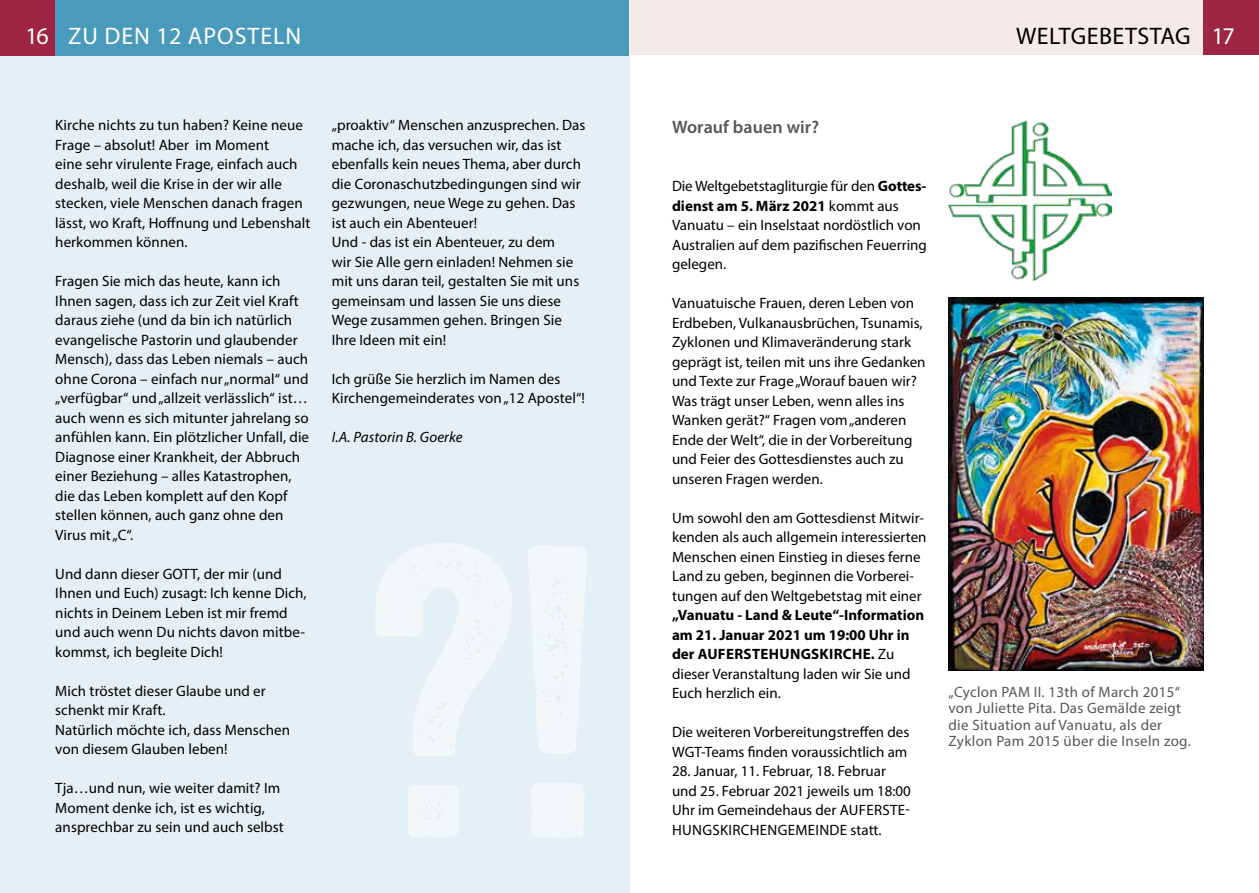
<style>
.page{position:relative;width:1259px;height:893px;background:#fff}
.page>*{position:absolute;margin:0;border:0;box-sizing:border-box;transform-origin:0 0}
.t1{font:24px "Myriad Pro";letter-spacing:.04em;color:#fff}
.t2{font:24px "Myriad Pro";letter-spacing:.02em;color:#000}
.t3{font:600 18px "Myriad Pro";letter-spacing:.005em;color:#575756}
.t4{font:15px/19.5px "Myriad Pro";letter-spacing:.005em;color:#000}
.t5{font:700 15px/19.5px "Myriad Pro";color:#000}
.t6{font:15px/16.5px "Myriad Pro";letter-spacing:.02em;color:#575756}
.t7{font:italic 15px "Myriad Pro";letter-spacing:.005em;color:#000}
.s1{color:#fff}
.s2{font-weight:700}
.s3{font-weight:400}
</style>
<div class="page">
<div style="left:0;top:55px;width:629px;height:838px;background:#e5eff6"></div>
<div style="left:0;top:0;width:55px;height:55px;background:#9d2542"></div>
<div style="left:55px;top:0;width:574px;height:55px;background:#499abb"></div>
<div style="left:629px;top:0;width:574px;height:55px;background:#f5e9e9"></div>
<div style="left:1203px;top:0;width:56px;height:55px;background:#9d2542"></div>
<img style="left:948px;top:298px;width:255px;height:372px">
<img style="left:948px;top:120px;width:163px;height:161px">
<svg style="left:375px;top:543px;width:137px;height:294px"></svg>
<svg style="left:528px;top:546px;width:59px;height:291px"></svg>
<h1 class="t1" style="left:26px;top:21px;width:277px">16 ZU DEN 12 APOSTELN</h1>
<h1 class="t2" style="left:1016px;top:21px;width:220px">WELTGEBETSTAG <span class="s1">17</span></h1>
<p class="t4" style="left:55px;top:115px;width:257px">Kirche nichts zu tun haben? Keine neue Frage – absolut! Aber im Moment<br>eine sehr virulente Frage, einfach auch deshalb, weil die Krise in der wir alle stecken, viele Menschen danach fragen lässt, wo Kraft, Hoffnung und Lebenshalt herkommen können.</p>
<p class="t4" style="left:55px;top:271px;width:255px">Fragen Sie mich das heute, kann ich Ihnen sagen, dass ich zur Zeit viel Kraft daraus ziehe (und da bin ich natürlich evangelische Pastorin und glaubender Mensch), dass das Leben niemals – auch ohne Corona – einfach nur „normal“ und „verfügbar“ und „allzeit verlässlich“ ist… auch wenn es sich mitunter jahrelang so anfühlen kann. Ein plötzlicher Unfall, die Diagnose einer Krankheit, der Abbruch einer Beziehung – alles Katastrophen, die das Leben komplett auf den Kopf stellen können, auch ganz ohne den Virus mit „C“.</p>
<p class="t4" style="left:55px;top:564px;width:253px">Und dann dieser GOTT, der mir (und Ihnen und Euch) zusagt: Ich kenne Dich, nichts in Deinem Leben ist mir fremd und auch wenn Du nichts davon mitbe&shy;kommst, ich begleite Dich!</p>
<p class="t4" style="left:55px;top:681px;width:236px">Mich tröstet dieser Glaube und er schenkt mir Kraft.<br>Natürlich möchte ich, dass Menschen von diesem Glauben leben!</p>
<p class="t4" style="left:55px;top:778px;width:230px">Tja…und nun, wie weiter damit? Im<br>Moment denke ich, ist es wichtig, ansprechbar zu sein und auch selbst</p>
<p class="t4" style="left:332px;top:115px;width:255px">„proaktiv“ Menschen anzusprechen. Das mache ich, das versuchen wir, das ist ebenfalls kein neues Thema, aber durch die Coronaschutzbedingungen sind wir gezwungen, neue Wege zu gehen. Das ist auch ein Abenteuer!<br>Und - das ist ein Abenteuer, zu dem<br>wir Sie Alle gern einladen! Nehmen sie mit uns daran teil, gestalten Sie mit uns gemeinsam und lassen Sie uns diese Wege zusammen gehen. Bringen Sie Ihre Ideen mit ein!</p>
<p class="t4" style="left:332px;top:369px;width:255px">Ich grüße Sie herzlich im Namen des<br>Kirchengemeinderates von „12 Apostel“!</p>
<p class="t7" style="left:332px;top:428px;width:132px">I.A. Pastorin B. Goerke</p>
<p class="t3" style="left:672px;top:115px;width:149px">Worauf bauen wir?</p>
<p class="t4" style="left:672px;top:176px;width:256px">Die Weltgebetstagliturgie für den <span class="s2">Gottes&shy;dienst am 5. März 2021</span> kommt aus Vanuatu – ein Inselstaat nordöstlich von Australien auf dem pazifischen Feuerring gelegen.</p>
<p class="t4" style="left:672px;top:293px;width:255px">Vanuatuische Frauen, deren Leben von Erdbeben, Vulkanausbrüchen, Tsunamis, Zyklonen und Klimaveränderung stark geprägt ist, teilen mit uns ihre Gedanken und Texte zur Frage „Worauf bauen wir?<br>Was trägt unser Leben, wenn alles ins Wanken gerät?“ Fragen vom „anderen Ende der Welt“, die in der Vorbereitung und Feier des Gottesdienstes auch zu unseren Fragen werden.</p>
<p class="t4" style="left:672px;top:508px;width:256px">Um sowohl den am Gottesdienst Mitwir&shy;kenden als auch allgemein interessierten Menschen einen Einstieg in dieses ferne Land zu geben, beginnen die Vorberei&shy;tungen auf den Weltgebetstag mit einer</p>
<p class="t5" style="left:672px;top:605px;width:254px">„Vanuatu - Land &amp; Leute“-Information am 21. Januar 2021 um 19:00 Uhr in der AUFERSTEHUNGSKIRCHE. <span class="s3">Zu dieser Veranstaltung laden wir Sie und<br>Euch herzlich ein.</span></p>
<p class="t4" style="left:672px;top:722px;width:239px">Die weiteren Vorbereitungstreffen des<br>WGT-Teams finden voraussichtlich am</p>
<p class="t4" style="left:672px;top:761px;width:240px">28. Januar, 11. Februar, 18. Februar und 25. Februar 2021 jeweils um 18:00<br>Uhr im Gemeindehaus der AUFERSTE-HUNGSKIRCHENGEMEINDE statt.</p>
<p class="t6" style="left:948px;top:683px;width:244px">„Cyclon PAM II. 13th of March 2015“ von Juliette Pita. Das Gemälde zeigt die Situation auf Vanuatu, als der Zyklon Pam 2015 über die Inseln zog.</p>
</div>
